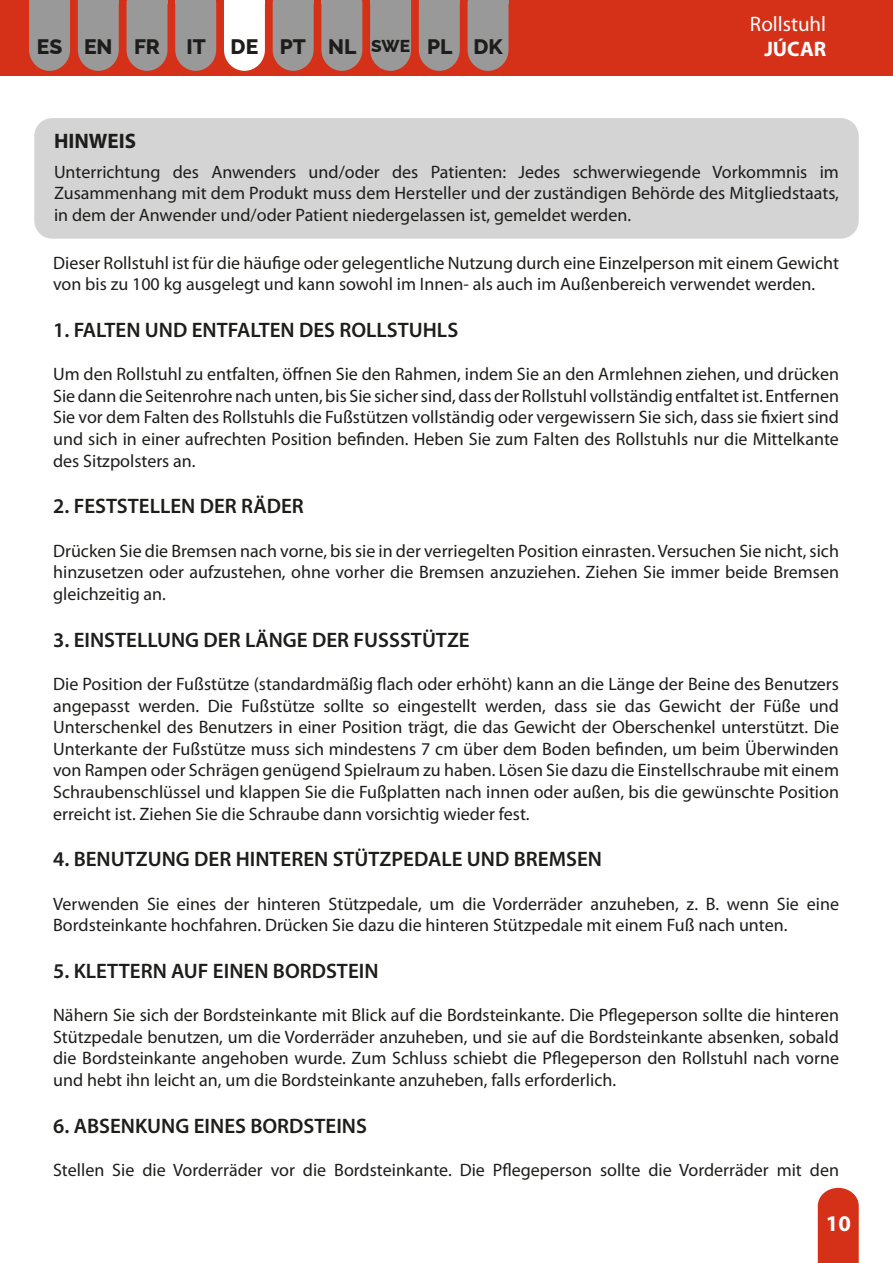
<style>
.page{position:relative;width:893px;height:1263px;background:#fff}
.page>*{position:absolute;margin:0;border:0;box-sizing:border-box;transform-origin:0 0}
.t1{font:700 22.5px "Myriad Pro";color:#fff}
.t2{font:600 21px "Myriad Pro";color:#1d1d1b}
.t3{font:800 21px "Raleway";color:#1d1d1b}
.t4{font:21px "Myriad Pro";color:#fff}
.t5{font:700 21px "Myriad Pro";color:#1d1d1b}
.t6{font:700 21px "Myriad Pro";color:#fff}
.t7{font:18px/21.6px "Myriad Pro";color:#1d1d1b;text-align:justify}
.s1{font-size:17.25px}
</style>
<div class="page">
<div style="left:0;top:0;width:893px;height:75px;background:#d53118"></div>
<svg style="left:29px;top:0;width:41px;height:71px;background:#9d908e"></svg>
<div style="left:37px;top:35px;width:26px;height:19px;background:#999"></div>
<svg style="left:127px;top:4px;width:40px;height:67px;background:#9c9290"></svg>
<hr style="left:127px;top:0;width:40px;height:4px;background:#999">
<svg style="left:78px;top:4px;width:41px;height:67px;background:#9d918f"></svg>
<hr style="left:78px;top:0;width:41px;height:4px;background:#999">
<svg style="left:321px;top:4px;width:41px;height:67px;background:#9d908e"></svg>
<hr style="left:321px;top:0;width:41px;height:4px;background:#999">
<svg style="left:468px;top:4px;width:40px;height:67px;background:#9c9290"></svg>
<hr style="left:468px;top:0;width:40px;height:4px;background:#999">
<svg style="left:273px;top:4px;width:41px;height:67px;background:#9d908f"></svg>
<hr style="left:273px;top:0;width:41px;height:4px;background:#999">
<svg style="left:419px;top:4px;width:41px;height:67px;background:#9d918f"></svg>
<hr style="left:419px;top:0;width:41px;height:4px;background:#999">
<svg style="left:224px;top:4px;width:41px;height:67px;background:#fbecea"></svg>
<div style="left:231px;top:35px;width:27px;height:19px;background:#fff"></div>
<hr style="left:224px;top:0;width:41px;height:4px;background:#fff">
<svg style="left:370px;top:4px;width:41px;height:67px;background:#9d918f"></svg>
<hr style="left:370px;top:0;width:41px;height:4px;background:#999">
<svg style="left:175px;top:4px;width:41px;height:67px;background:#9d918f"></svg>
<hr style="left:175px;top:0;width:41px;height:4px;background:#999">
<svg style="left:818px;top:1188px;width:41px;height:75px;background:#d73c24"></svg>
<div style="left:34px;top:118px;width:825px;height:121px;background:#d4d4d4;border-radius:18px"></div>
<p class="t4" style="left:750px;top:11px;width:78px">Rollstuhl</p>
<p class="t3" style="left:37px;top:30px;width:125px">ES EN FR</p>
<p class="t3" style="left:186px;top:30px;width:318px">IT DE PT NL <span class="s1">SWE</span> PL DK</p>
<p class="t6" style="left:764px;top:36px;width:63px">JÚCAR</p>
<p class="t5" style="left:54px;top:127px;width:84px">HINWEIS</p>
<p class="t7" style="left:54px;top:161px;width:786px">Unterrichtung des Anwenders und/oder des Patienten: Jedes schwerwiegende Vorkommnis im Zusammenhang mit dem Produkt muss dem Hersteller und der zuständigen Behörde des Mitgliedstaats, in dem der Anwender und/oder Patient niedergelassen ist, gemeldet werden.</p>
<p class="t7" style="left:53px;top:252px;width:787px">Dieser Rollstuhl ist für die häufige oder gelegentliche Nutzung durch eine Einzelperson mit einem Gewicht von bis zu 100 kg ausgelegt und kann sowohl im Innen- als auch im Außenbereich verwendet werden.</p>
<p class="t2" style="left:53px;top:317px;width:407px">1. FALTEN UND ENTFALTEN DES ROLLSTUHLS</p>
<p class="t7" style="left:53px;top:363px;width:787px">Um den Rollstuhl zu entfalten, öffnen Sie den Rahmen, indem Sie an den Armlehnen ziehen, und drücken Sie dann die Seitenrohre nach unten, bis Sie sicher sind, dass der Rollstuhl vollständig entfaltet ist. Entfernen Sie vor dem Falten des Rollstuhls die Fußstützen vollständig oder vergewissern Sie sich, dass sie fixiert sind und sich in einer aufrechten Position befinden. Heben Sie zum Falten des Rollstuhls nur die Mittelkante des Sitzpolsters an.</p>
<p class="t2" style="left:53px;top:493px;width:252px">2. FESTSTELLEN DER RÄDER</p>
<p class="t7" style="left:53px;top:540px;width:787px">Drücken Sie die Bremsen nach vorne, bis sie in der verriegelten Position einrasten. Versuchen Sie nicht, sich hinzusetzen oder aufzustehen, ohne vorher die Bremsen anzuziehen. Ziehen Sie immer beide Bremsen gleichzeitig an.</p>
<p class="t2" style="left:53px;top:626px;width:418px">3. EINSTELLUNG DER LÄNGE DER FUSSSTÜTZE</p>
<p class="t7" style="left:53px;top:673px;width:787px">Die Position der Fußstütze (standardmäßig flach oder erhöht) kann an die Länge der Beine des Benutzers angepasst werden. Die Fußstütze sollte so eingestellt werden, dass sie das Gewicht der Füße und Unterschenkel des Benutzers in einer Position trägt, die das Gewicht der Oberschenkel unterstützt. Die Unterkante der Fußstütze muss sich mindestens 7 cm über dem Boden befinden, um beim Überwinden von Rampen oder Schrägen genügend Spielraum zu haben. Lösen Sie dazu die Einstellschraube mit einem Schraubenschlüssel und klappen Sie die Fußplatten nach innen oder außen, bis die gewünschte Position erreicht ist. Ziehen Sie die Schraube dann vorsichtig wieder fest.</p>
<p class="t2" style="left:53px;top:846px;width:550px">4. BENUTZUNG DER HINTEREN STÜTZPEDALE UND BREMSEN</p>
<p class="t7" style="left:53px;top:892px;width:787px">Verwenden Sie eines der hinteren Stützpedale, um die Vorderräder anzuheben, z. B. wenn Sie eine<br>Bordsteinkante hochfahren. Drücken Sie dazu die hinteren Stützpedale mit einem Fuß nach unten.</p>
<p class="t2" style="left:53px;top:957px;width:327px">5. KLETTERN AUF EINEN BORDSTEIN</p>
<p class="t7" style="left:53px;top:1004px;width:787px">Nähern Sie sich der Bordsteinkante mit Blick auf die Bordsteinkante. Die Pflegeperson sollte die hinteren Stützpedale benutzen, um die Vorderräder anzuheben, und sie auf die Bordsteinkante absenken, sobald die Bordsteinkante angehoben wurde. Zum Schluss schiebt die Pflegeperson den Rollstuhl nach vorne und hebt ihn leicht an, um die Bordsteinkante anzuheben, falls erforderlich.</p>
<p class="t2" style="left:53px;top:1112px;width:315px">6. ABSENKUNG EINES BORDSTEINS</p>
<p class="t7" style="left:53px;top:1159px;width:787px">Stellen Sie die Vorderräder vor die Bordsteinkante. Die Pflegeperson sollte die Vorderräder mit den</p>
<p class="t1" style="left:826px;top:1209px;width:26px">10</p>
</div>
